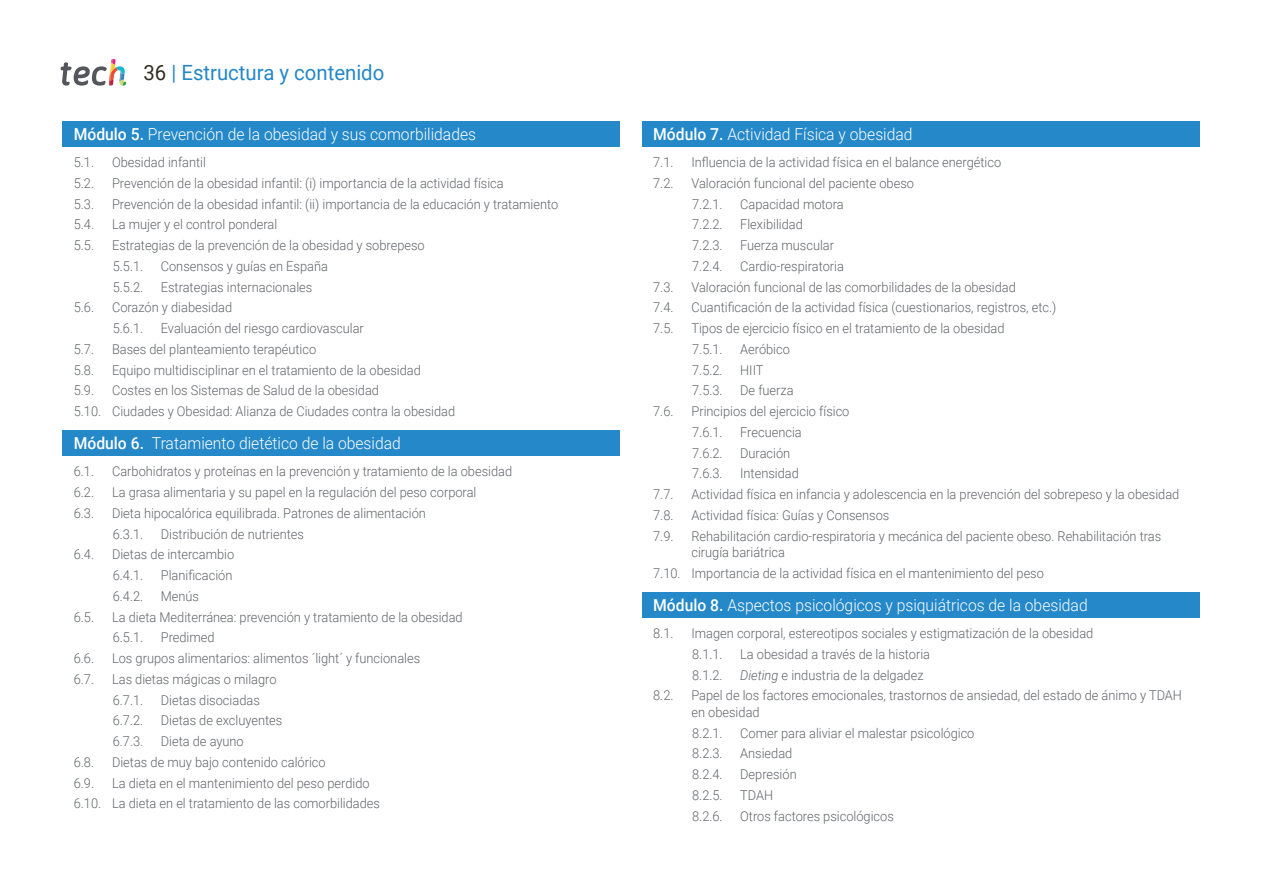
<style>
.page{position:relative;width:1263px;height:893px;background:#fff}
.page>*{position:absolute;margin:0;border:0;box-sizing:border-box;transform-origin:0 0}
.t1{font:21px "Roboto";color:#2488c9}
.t2{font:300 16.5px "Roboto";color:#fff;scale:.95 1}
.t3{font:300 13.5px/20.7px "Roboto";color:#61646a;scale:.95 1}
.s1{color:#312e20}
.s2{font-weight:500}
.s3{font-style:italic}
</style>
<div class="page">
<svg style="left:61px;top:59px;width:65px;height:27px"></svg>
<div style="left:642px;top:121px;width:557px;height:25px;background:#2488c9"></div>
<div style="left:642px;top:592px;width:557px;height:25px;background:#2488c9"></div>
<div style="left:63px;top:121px;width:557px;height:25px;background:#2488c9"></div>
<div style="left:63px;top:430px;width:557px;height:25px;background:#2488c9"></div>
<h1 class="t1" style="left:144px;top:57px;width:242px"><span class="s1">36</span> | Estructura y contenido</h1>
<p class="t2" style="left:74px;top:123px;width:425px"><span class="s2">Módulo 5.</span> Prevención de la obesidad y sus comorbilidades</p>
<p class="t3" style="left:74px;top:151px;width:23px">5.1.</p>
<p class="t3" style="left:112px;top:151px;width:100px">Obesidad infantil</p>
<p class="t3" style="left:74px;top:172px;width:23px">5.2.</p>
<p class="t3" style="left:112px;top:172px;width:414px">Prevención de la obesidad infantil: (i) importancia de la actividad física</p>
<p class="t3" style="left:74px;top:193px;width:23px">5.3.</p>
<p class="t3" style="left:112px;top:193px;width:471px">Prevención de la obesidad infantil: (ii) importancia de la educación y tratamiento</p>
<p class="t3" style="left:74px;top:214px;width:23px">5.4.</p>
<p class="t3" style="left:112px;top:214px;width:175px">La mujer y el control ponderal</p>
<p class="t3" style="left:74px;top:234px;width:23px">5.5.</p>
<p class="t3" style="left:112px;top:234px;width:331px">Estrategias de la prevención de la obesidad y sobrepeso<br>5.5.1.</p>
<p class="t3" style="left:161px;top:255px;width:177px">Consensos y guías en España</p>
<p class="t3" style="left:113px;top:276px;width:34px">5.5.2.</p>
<p class="t3" style="left:161px;top:276px;width:161px">Estrategias internacionales</p>
<p class="t3" style="left:74px;top:297px;width:23px">5.6.</p>
<p class="t3" style="left:112px;top:297px;width:128px">Corazón y diabesidad<br>5.6.1.</p>
<p class="t3" style="left:161px;top:317px;width:215px">Evaluación del riesgo cardiovascular</p>
<p class="t3" style="left:74px;top:338px;width:23px">5.7.</p>
<p class="t3" style="left:112px;top:338px;width:216px">Bases del planteamiento terapéutico</p>
<p class="t3" style="left:74px;top:359px;width:23px">5.8.</p>
<p class="t3" style="left:112px;top:359px;width:327px">Equipo multidisciplinar en el tratamiento de la obesidad</p>
<p class="t3" style="left:74px;top:380px;width:23px">5.9.</p>
<p class="t3" style="left:74px;top:380px;width:403px;text-indent:38px">Costes en los Sistemas de Salud de la obesidad<br>5.10. Ciudades y Obesidad: Alianza de Ciudades contra la obesidad</p>
<p class="t2" style="left:74px;top:432px;width:346px"><span class="s2">Módulo 6.</span> Tratamiento dietético de la obesidad</p>
<p class="t3" style="left:74px;top:461px;width:23px">6.1.</p>
<p class="t3" style="left:112px;top:461px;width:423px">Carbohidratos y proteínas en la prevención y tratamiento de la obesidad</p>
<p class="t3" style="left:74px;top:481px;width:23px">6.2.</p>
<p class="t3" style="left:112px;top:481px;width:385px">La grasa alimentaria y su papel en la regulación del peso corporal</p>
<p class="t3" style="left:74px;top:502px;width:23px">6.3.</p>
<p class="t3" style="left:112px;top:502px;width:332px">Dieta hipocalórica equilibrada. Patrones de alimentación<br>6.3.1.</p>
<p class="t3" style="left:161px;top:523px;width:152px">Distribución de nutrientes</p>
<p class="t3" style="left:74px;top:544px;width:23px">6.4.</p>
<p class="t3" style="left:112px;top:544px;width:130px">Dietas de intercambio<br>6.4.1.</p>
<p class="t3" style="left:161px;top:564px;width:77px">Planificación</p>
<p class="t3" style="left:113px;top:585px;width:34px">6.4.2.</p>
<p class="t3" style="left:161px;top:585px;width:42px">Menús</p>
<p class="t3" style="left:74px;top:606px;width:23px">6.5.</p>
<p class="t3" style="left:112px;top:606px;width:371px">La dieta Mediterránea: prevención y tratamiento de la obesidad<br>6.5.1.</p>
<p class="t3" style="left:161px;top:627px;width:58px">Predimed</p>
<p class="t3" style="left:74px;top:647px;width:23px">6.6.</p>
<p class="t3" style="left:112px;top:647px;width:326px">Los grupos alimentarios: alimentos ´light´ y funcionales</p>
<p class="t3" style="left:74px;top:668px;width:23px">6.7.</p>
<p class="t3" style="left:112px;top:668px;width:175px">Las dietas mágicas o milagro<br>6.7.1.</p>
<p class="t3" style="left:161px;top:689px;width:106px">Dietas disociadas</p>
<p class="t3" style="left:113px;top:710px;width:34px">6.7.2.</p>
<p class="t3" style="left:161px;top:710px;width:129px">Dietas de excluyentes</p>
<p class="t3" style="left:113px;top:730px;width:34px">6.7.3.</p>
<p class="t3" style="left:161px;top:730px;width:89px">Dieta de ayuno</p>
<p class="t3" style="left:74px;top:751px;width:23px">6.8.</p>
<p class="t3" style="left:112px;top:751px;width:226px">Dietas de muy bajo contenido calórico</p>
<p class="t3" style="left:74px;top:772px;width:23px">6.9.</p>
<p class="t3" style="left:74px;top:772px;width:324px;text-indent:38px">La dieta en el mantenimiento del peso perdido<br>6.10. La dieta en el tratamiento de las comorbilidades</p>
<p class="t2" style="left:653px;top:123px;width:275px"><span class="s2">Módulo 7.</span> Actividad Física y obesidad</p>
<p class="t3" style="left:653px;top:151px;width:23px">7.1.</p>
<p class="t3" style="left:691px;top:151px;width:328px">Influencia de la actividad física en el balance energético</p>
<p class="t3" style="left:653px;top:172px;width:23px">7.2.</p>
<p class="t3" style="left:691px;top:172px;width:236px">Valoración funcional del paciente obeso<br>7.2.1.</p>
<p class="t3" style="left:740px;top:193px;width:111px">Capacidad motora</p>
<p class="t3" style="left:692px;top:214px;width:34px">7.2.2.</p>
<p class="t3" style="left:740px;top:214px;width:67px">Flexibilidad</p>
<p class="t3" style="left:692px;top:234px;width:34px">7.2.3.</p>
<p class="t3" style="left:740px;top:234px;width:100px">Fuerza muscular</p>
<p class="t3" style="left:692px;top:255px;width:34px">7.2.4.</p>
<p class="t3" style="left:740px;top:255px;width:111px">Cardio-respiratoria</p>
<p class="t3" style="left:653px;top:276px;width:23px">7.3.</p>
<p class="t3" style="left:691px;top:276px;width:343px">Valoración funcional de las comorbilidades de la obesidad</p>
<p class="t3" style="left:653px;top:297px;width:23px">7.4.</p>
<p class="t3" style="left:691px;top:297px;width:386px">Cuantificación de la actividad física (cuestionarios, registros, etc.)</p>
<p class="t3" style="left:653px;top:317px;width:23px">7.5.</p>
<p class="t3" style="left:691px;top:317px;width:331px">Tipos de ejercicio físico en el tratamiento de la obesidad<br>7.5.1.</p>
<p class="t3" style="left:740px;top:338px;width:54px">Aeróbico</p>
<p class="t3" style="left:692px;top:359px;width:34px">7.5.2.</p>
<p class="t3" style="left:740px;top:359px;width:26px">HIIT</p>
<p class="t3" style="left:692px;top:380px;width:34px">7.5.3.</p>
<p class="t3" style="left:740px;top:380px;width:58px">De fuerza</p>
<p class="t3" style="left:653px;top:400px;width:23px">7.6.</p>
<p class="t3" style="left:691px;top:400px;width:168px">Principios del ejercicio físico<br>7.6.1.</p>
<p class="t3" style="left:740px;top:421px;width:66px">Frecuencia</p>
<p class="t3" style="left:692px;top:442px;width:34px">7.6.2.</p>
<p class="t3" style="left:740px;top:442px;width:54px">Duración</p>
<p class="t3" style="left:692px;top:463px;width:34px">7.6.3.</p>
<p class="t3" style="left:740px;top:463px;width:63px">Intensidad</p>
<p class="t3" style="left:653px;top:483px;width:23px">7.7.</p>
<p class="t3" style="left:691px;top:483px;width:515px">Actividad física en infancia y adolescencia en la prevención del sobrepeso y la obesidad</p>
<p class="t3" style="left:653px;top:504px;width:23px">7.8.</p>
<p class="t3" style="left:691px;top:504px;width:210px">Actividad física: Guías y Consensos</p>
<p class="t3" style="left:653px;top:525px;width:23px">7.9.</p>
<p class="t3" style="left:691px;top:527px;width:496px;line-height:16.5px">Rehabilitación cardio-respiratoria y mecánica del paciente obeso. Rehabilitación tras cirugía bariátrica</p>
<p class="t3" style="left:653px;top:562px;width:413px">7.10. Importancia de la actividad física en el mantenimiento del peso</p>
<p class="t2" style="left:653px;top:594px;width:459px"><span class="s2">Módulo 8.</span> Aspectos psicológicos y psiquiátricos de la obesidad</p>
<p class="t3" style="left:653px;top:622px;width:23px">8.1.</p>
<p class="t3" style="left:691px;top:622px;width:425px">Imagen corporal, estereotipos sociales y estigmatización de la obesidad<br>8.1.1.</p>
<p class="t3" style="left:740px;top:643px;width:201px">La obesidad a través de la historia</p>
<p class="t3" style="left:692px;top:664px;width:34px">8.1.2.</p>
<p class="t3" style="left:740px;top:664px;width:195px"><span class="s3">Dieting</span> e industria de la delgadez</p>
<p class="t3" style="left:653px;top:685px;width:23px">8.2.</p>
<p class="t3" style="left:691px;top:687px;width:518px;line-height:16.5px">Papel de los factores emocionales, trastornos de ansiedad, del estado de ánimo y TDAH en obesidad</p>
<p class="t3" style="left:692px;top:722px;width:34px">8.2.1.</p>
<p class="t3" style="left:740px;top:722px;width:248px">Comer para aliviar el malestar psicológico</p>
<p class="t3" style="left:692px;top:743px;width:34px">8.2.3.</p>
<p class="t3" style="left:740px;top:743px;width:56px">Ansiedad</p>
<p class="t3" style="left:692px;top:763px;width:34px">8.2.4.</p>
<p class="t3" style="left:740px;top:763px;width:61px">Depresión</p>
<p class="t3" style="left:692px;top:784px;width:34px">8.2.5.</p>
<p class="t3" style="left:740px;top:784px;width:36px">TDAH</p>
<p class="t3" style="left:692px;top:805px;width:34px">8.2.6.</p>
<p class="t3" style="left:740px;top:805px;width:163px">Otros factores psicológicos</p>
</div>
